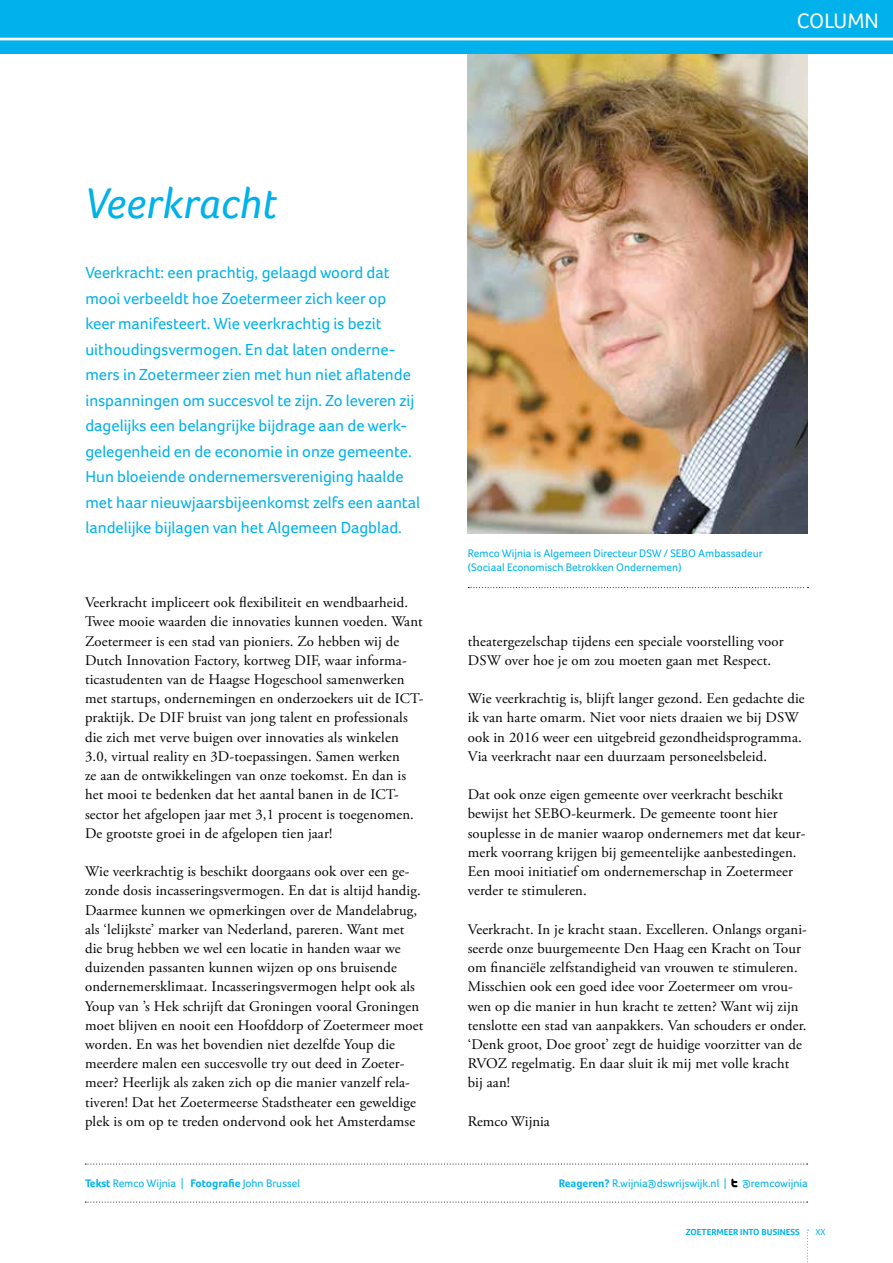
<style>
.page{position:relative;width:893px;height:1263px;background:#fff}
.page>*{position:absolute;margin:0;border:0;box-sizing:border-box;transform-origin:0 0}
.t1{font:italic 44.25px "Foco";color:#00b1eb}
.t2{font:21.6px "Foco";color:#fff}
.t3{font:16.5px/25.5px "Foco";color:#00b1eb}
.t4{font:14.7px/19.2px "Adobe Garamond Pro";letter-spacing:.01em;color:#000}
.t5{font:11.25px/13.5px "Foco";color:#00b1eb}
.t6{font:700 9px "Foco";color:#00b1eb}
.t7{font:9px "Foco";color:#00b1eb}
.s1{font-weight:700}
</style>
<div class="page">
<svg style="left:807px;top:1229px;width:1px;height:34px"></svg>
<img style="left:468px;top:53px;width:340px;height:480px">
<div style="left:0;top:0;width:893px;height:53px;background:#00b1eb"></div>
<svg style="left:85px;top:1202px;width:723px;height:1px"></svg>
<svg style="left:85px;top:1163px;width:723px;height:1px"></svg>
<svg style="left:468px;top:587px;width:340px;height:1px"></svg>
<svg style="left:731px;top:1179px;width:6px;height:8px"></svg>
<hr style="left:0;top:38px;width:893px;height:2px;background:#fff">
<h2 class="t2" style="left:797px;top:8px;width:83px">COLUMN</h2>
<h1 class="t1" style="left:84px;top:177px;width:194px">Veerkracht</h1>
<p class="t3" style="left:85px;top:260px;width:336px">Veerkracht: een prachtig, gelaagd woord dat mooi verbeeldt hoe Zoetermeer zich keer op keer manifesteert. Wie veerkrachtig is bezit uithoudingsvermogen. En dat laten onderne&shy;mers in Zoetermeer zien met hun niet aflatende inspanningen om succesvol te zijn. Zo leveren zij dagelijks een belangrijke bijdrage aan de werk&shy;gelegenheid en de economie in onze gemeente.<br>Hun bloeiende ondernemersvereniging haalde met haar nieuwjaarsbijeenkomst zelfs een aantal landelijke bijlagen van het Algemeen Dagblad.</p>
<p class="t4" style="left:85px;top:593px;width:340px">Veerkracht impliceert ook flexibiliteit en wendbaarheid.<br>Twee mooie waarden die innovaties kunnen voeden. Want Zoetermeer is een stad van pioniers. Zo hebben wij de Dutch Innovation Factory, kortweg DIF, waar informa&shy;ticastudenten van de Haagse Hogeschool samenwerken met startups, ondernemingen en onderzoekers uit de ICT&shy;praktijk. De DIF bruist van jong talent en professionals die zich met verve buigen over innovaties als winkelen 3.0, virtual reality en 3D-toepassingen. Samen werken<br>ze aan de ontwikkelingen van onze toekomst. En dan is het mooi te bedenken dat het aantal banen in de ICT&shy;sector het afgelopen jaar met 3,1 procent is toegenomen.<br>De grootste groei in de afgelopen tien jaar!</p>
<p class="t4" style="left:85px;top:862px;width:340px">Wie veerkrachtig is beschikt doorgaans ook over een ge&shy;zonde dosis incasseringsvermogen. En dat is altijd handig.<br>Daarmee kunnen we opmerkingen over de Mandelabrug, als ‘lelijkste’ marker van Nederland, pareren. Want met die brug hebben we wel een locatie in handen waar we duizenden passanten kunnen wijzen op ons bruisende ondernemersklimaat. Incasseringsvermogen helpt ook als Youp van ’s Hek schrijft dat Groningen vooral Groningen moet blijven en nooit een Hoofddorp of Zoetermeer moet worden. En was het bovendien niet dezelfde Youp die meerdere malen een succesvolle try out deed in Zoeter&shy;meer? Heerlijk als zaken zich op die manier vanzelf rela&shy;tiveren! Dat het Zoetermeerse Stadstheater een geweldige plek is om op te treden ondervond ook het Amsterdamse</p>
<p class="t5" style="left:85px;top:1176px;width:217px"><span class="s1">Tekst</span> Remco Wijnia | <span class="s1">Fotografie</span> John Brussel</p>
<p class="t5" style="left:468px;top:547px;width:296px">Remco Wijnia is Algemeen Directeur DSW / SEBO Ambassadeur (Sociaal Economisch Betrokken Ondernemen)</p>
<p class="t4" style="left:468px;top:632px;width:317px">theatergezelschap tijdens een speciale voorstelling voor<br>DSW over hoe je om zou moeten gaan met Respect.</p>
<p class="t4" style="left:468px;top:689px;width:338px">Wie veerkrachtig is, blijft langer gezond. Een gedachte die ik van harte omarm. Niet voor niets draaien we bij DSW ook in 2016 weer een uitgebreid gezondheidsprogramma.<br>Via veerkracht naar een duurzaam personeelsbeleid.</p>
<p class="t4" style="left:468px;top:785px;width:339px">Dat ook onze eigen gemeente over veerkracht beschikt bewijst het SEBO-keurmerk. De gemeente toont hier souplesse in de manier waarop ondernemers met dat keur&shy;merk voorrang krijgen bij gemeentelijke aanbestedingen.<br>Een mooi initiatief om ondernemerschap in Zoetermeer verder te stimuleren.</p>
<p class="t4" style="left:468px;top:920px;width:341px">Veerkracht. In je kracht staan. Excelleren. Onlangs organi&shy;seerde onze buurgemeente Den Haag een Kracht on Tour om financiële zelfstandigheid van vrouwen te stimuleren.<br>Misschien ook een goed idee voor Zoetermeer om vrou&shy;wen op die manier in hun kracht te zetten? Want wij zijn tenslotte een stad van aanpakkers. Van schouders er onder. ‘Denk groot, Doe groot’ zegt de huidige voorzitter van de RVOZ regelmatig. En daar sluit ik mij met volle kracht bij aan!</p>
<p class="t4" style="left:468px;top:1112px;width:84px">Remco Wijnia</p>
<p class="t5" style="left:559px;top:1176px;width:170px"><span class="s1">Reageren?</span> R.wijnia@dswrijswijk.nl |</p>
<p class="t5" style="left:742px;top:1176px;width:67px">@remcowijnia</p>
<p class="t6" style="left:686px;top:1227px;width:115px">ZOETERMEER INTO BUSINESS</p>
<p class="t7" style="left:815px;top:1227px;width:12px">XX</p>
</div>
